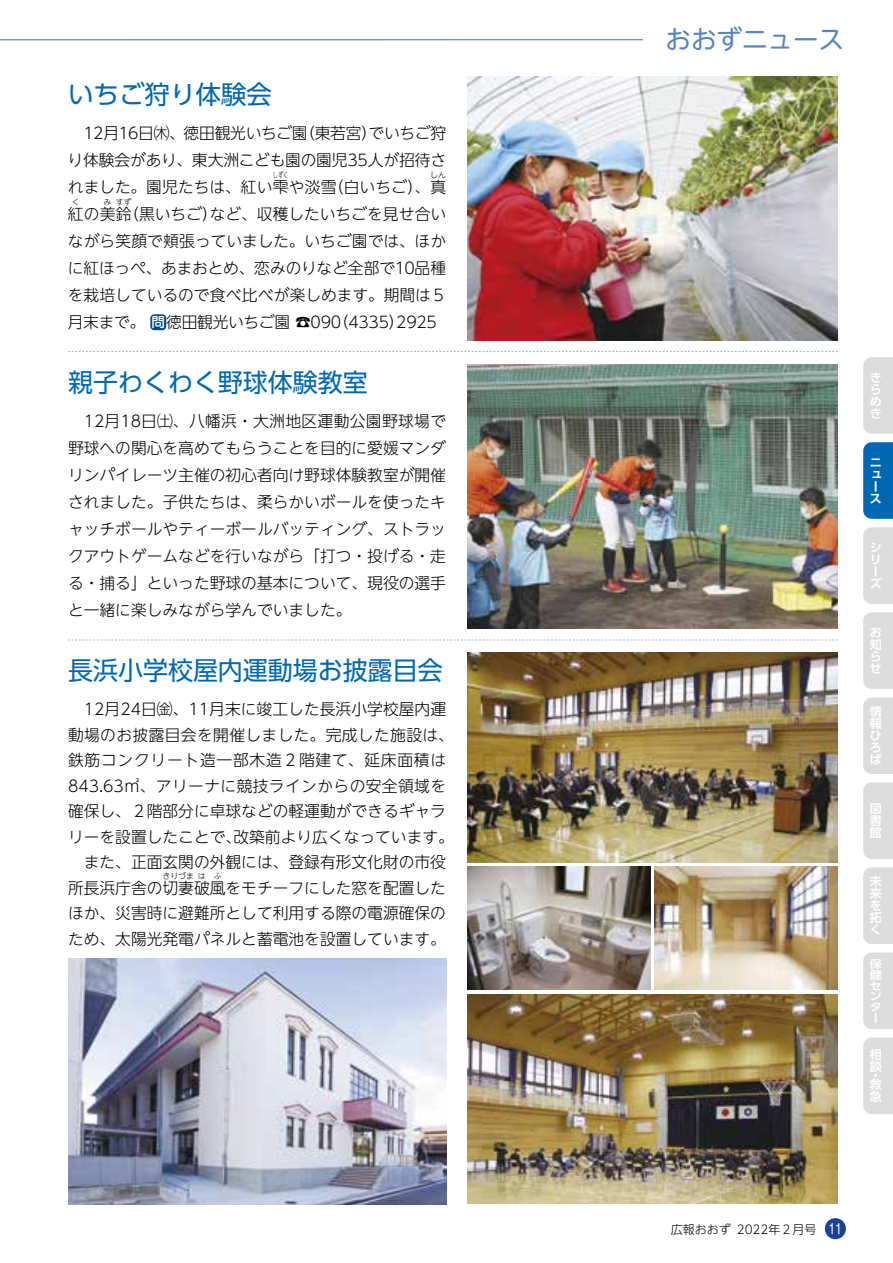
<style>
.page{position:relative;width:893px;height:1263px;background:#fff}
.page>*{position:absolute;margin:0;border:0;box-sizing:border-box;transform-origin:0 0}
.t1{font:25.5px "UD Shin Go Pr 6 N";color:#0068b3}
.t2{font:25.5px "UD Shin M Go Pr 6 N";color:#5784c4}
.t3{font:300 15.75px/27px "UD Shin Go NT Pr 6 N";color:#000;text-align:justify}
.t4{font:700 12px/12px "UD Shin Go Pr 6 N De";color:#fff;text-align:justify}
.t5{font:300 12px "UD Shin Go NT Pr 6 N";color:#000}
.t6{font:700 10.8px/10.8px "UD Shin Go Pr 6 N De";color:#fff;text-align:justify;scale:1.11 1}
.t7{font:300 7.8px "UD Shin Go NT Pr 6 N";color:#000}
.t8{font:300 7.8px "UD Shin Go NT Pr 6 N";color:#000;scale:.66 1}
.s1{font-family:"UD Shin M Go Pro";font-weight:500;font-size:13.5px;color:#fff}
.s2{font-family:"Shin M Go Pro";font-weight:400;font-size:13.5px;color:#fff}
</style>
<div class="page">
<svg style="left:68px;top:351px;width:770px;height:1px"></svg>
<svg style="left:68px;top:640px;width:770px;height:1px"></svg>
<hr style="left:0;top:39px;width:643px;height:1px;background:#0068b3">
<div style="left:150px;top:314px;width:16px;height:16px;background:#004b83;border-radius:4px"></div>
<img style="left:68px;top:959px;width:378px;height:245px">
<img style="left:468px;top:77px;width:370px;height:263px">
<img style="left:468px;top:365px;width:370px;height:263px">
<img style="left:468px;top:653px;width:370px;height:209px">
<img style="left:468px;top:994px;width:370px;height:209px">
<img style="left:468px;top:866px;width:183px;height:124px">
<img style="left:655px;top:866px;width:183px;height:124px">
<div style="left:825px;top:1218px;width:21px;height:21px;background:#1d4294;border-radius:50%"></div>
<div style="left:863px;top:527px;width:30px;height:77px;background:#dcdcdc"></div>
<div style="left:863px;top:612px;width:30px;height:77px;background:#dcdcdc"></div>
<div style="left:863px;top:697px;width:30px;height:77px;background:#dcdcdc"></div>
<div style="left:863px;top:782px;width:30px;height:77px;background:#dcdcdc"></div>
<div style="left:863px;top:952px;width:30px;height:77px;background:#dcdcdc"></div>
<div style="left:863px;top:867px;width:30px;height:77px;background:#dcdcdc"></div>
<div style="left:863px;top:1037px;width:30px;height:77px;background:#dcdcdc"></div>
<div style="left:863px;top:357px;width:30px;height:77px;background:#dcdcdc"></div>
<div style="left:863px;top:442px;width:30px;height:77px;background:#0068b3"></div>
<h1 class="t1" style="left:68px;top:74px;width:206px">いちご狩り体験会</h1>
<p class="t3" style="left:68px;top:119px;width:380px">　12月16日㈭、徳田観光いちご園（東若宮）でいちご狩り体験会があり、東大洲こども園の園児35人が招待されました。園児たちは、紅い雫や淡雪（白いちご）、真</p>
<p class="t8" style="left:273px;top:169px;width:25px">しずく</p>
<p class="t7" style="left:430px;top:169px;width:17px">しん</p>
<p class="t7" style="left:72px;top:196px;width:9px">く</p>
<p class="t7" style="left:104px;top:196px;width:9px">み</p>
<p class="t7" style="left:116px;top:196px;width:17px">すず</p>
<p class="t3" style="left:68px;top:200px;width:380px;text-indent:55px">（黒いちご）など、収穫したいちごを見せ合いながら笑顔で頬張っていました。いちご園では、ほかに紅ほっぺ、あまおとめ、恋みのりなど全部で10品種を栽培しているので食べ比べが楽しめます。期間は５月末まで。 <span class="s1">問</span>徳田観光いちご園 ☎090（4335）2925</p>
<p class="t3" style="left:68px;top:200px;width:65px">紅の美鈴</p>
<h1 class="t1" style="left:68px;top:362px;width:301px">親子わくわく野球体験教室</h1>
<p class="t3" style="left:68px;top:407px;width:380px">　12月18日㈯、八幡浜・大洲地区運動公園野球場で野球への関心を高めてもらうことを目的に愛媛マンダリンパイレーツ主催の初心者向け野球体験教室が開催されました。子供たちは、柔らかいボールを使ったキャッチボールやティーボールバッティング、ストラックアウトゲームなどを行いながら「打つ・投げる・走る・捕る」といった野球の基本について、現役の選手と一緒に楽しみながら学んでいました。</p>
<h1 class="t1" style="left:68px;top:650px;width:376px">長浜小学校屋内運動場お披露目会</h1>
<p class="t3" style="left:68px;top:696px;width:387px;line-height:25.5px;text-align:left">　12月24日㈮、11月末に竣工した長浜小学校屋内運動場のお披露目会を開催しました。完成した施設は、鉄筋コンクリート造一部木造２階建て、延床面積は<br>843.63㎡、アリーナに競技ラインからの安全領域を確保し、２階部分に卓球などの軽運動ができるギャラリーを設置したことで、改築前より広くなっています。　また、正面玄関の外観には、登録有形文化財の市役所長浜庁舎の切妻破風をモチーフにした窓を配置した</p>
<p class="t7" style="left:163px;top:870px;width:33px">きりづま</p>
<p class="t7" style="left:198px;top:870px;width:9px">は</p>
<p class="t7" style="left:214px;top:870px;width:9px">ふ</p>
<p class="t3" style="left:68px;top:900px;width:380px;line-height:25.5px">ほか、災害時に避難所として利用する際の電源確保のため、太陽光発電パネルと蓄電池を設置しています。</p>
<h1 class="t2" style="left:666px;top:18px;width:180px">おおずニュース</h1>
<p class="t4" style="left:870px;top:371px;width:13px">きらめき</p>
<p class="t4" style="left:870px;top:456px;width:13px;text-align:left">ニュース</p>
<p class="t4" style="left:870px;top:541px;width:14px;text-align:left">シリーズ</p>
<p class="t4" style="left:870px;top:626px;width:13px">お知らせ</p>
<p class="t4" style="left:870px;top:705px;width:14px">情報ひろば</p>
<p class="t4" style="left:870px;top:802px;width:13px">図書館</p>
<p class="t4" style="left:870px;top:875px;width:13px">未来を拓く</p>
<p class="t6" style="left:870px;top:958px;width:12px">保健センター</p>
<p class="t4" style="left:870px;top:1048px;width:13px">相談</p>
<p class="t4" style="left:870px;top:1071px;width:13px;line-height:9px">・救</p>
<p class="t4" style="left:870px;top:1090px;width:13px">急</p>
<p class="t5" style="left:671px;top:1219px;width:173px">広報おおず 2022年２月号 <span class="s2">11</span></p>
</div>
